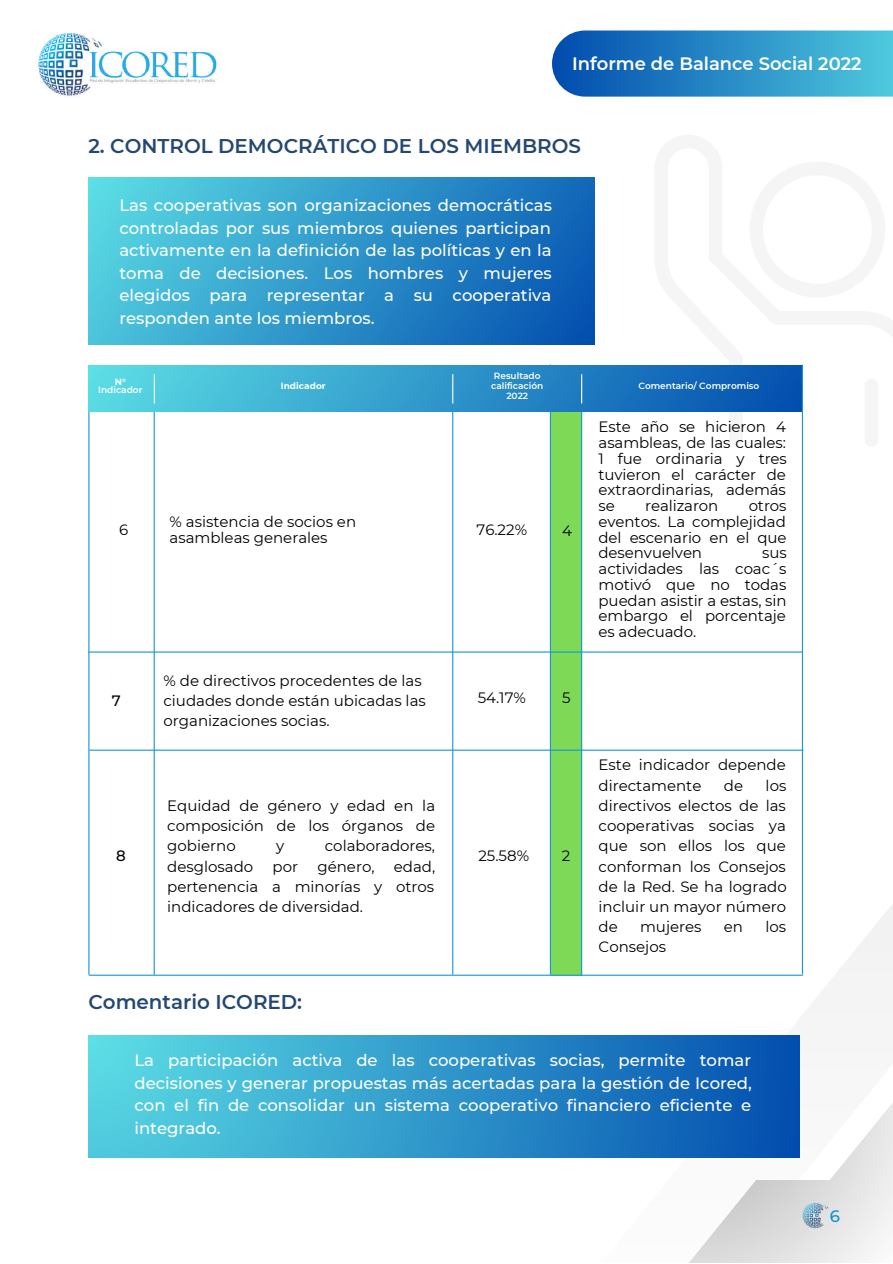
<style>
.page{position:relative;width:893px;height:1264px;background:#fff}
.page>*{position:absolute;margin:0;border:0;box-sizing:border-box;transform-origin:0 0}
.t1{font:600 19.8px "Montserrat";color:#244872}
.t2{font:600 18px "Montserrat";color:#fff}
.t3{font:500 16.5px/22.5px "Montserrat";color:#fff;text-align:justify}
.t4{font:500 16.5px "Montserrat";color:#0c90ce}
.t5{font:15px/15.8px "Montserrat";color:#000;text-align:justify}
.t6{font:500 15px "Montserrat";color:#000}
.t7{font:600 9px/9.8px "Montserrat";color:#fff;text-align:center}
.t8{font:700 9px "Montserrat";color:#fff}
</style>
<div class="page">
<img style="left:38px;top:33px;width:179px;height:64px">
<svg style="left:553px;top:30px;width:339px;height:67px;background:#2f8ec7"></svg>
<div style="left:88px;top:177px;width:506px;height:167px;background:linear-gradient(to right,#55d2e1,#0a5ab3)"></div>
<div style="left:550px;top:390px;width:32px;height:585px;background:#7ed957"></div>
<svg style="left:548px;top:846px;width:344px;height:312px"></svg>
<svg style="left:687px;top:1096px;width:205px;height:166px"></svg>
<img style="left:802px;top:1202px;width:26px;height:26px">
<div style="left:88px;top:1035px;width:711px;height:122px;background:linear-gradient(to right,#5adbe4,#034eae)"></div>
<hr style="left:452px;top:365px;width:1px;height:609px;background:#1597d6">
<hr style="left:154px;top:365px;width:1px;height:609px;background:#1597d6">
<hr style="left:88px;top:365px;width:1px;height:609px;background:#1597d6">
<hr style="left:581px;top:366px;width:1px;height:609px;background:#1597d6">
<hr style="left:550px;top:364px;width:1px;height:610px;background:#1597d6">
<div style="left:89px;top:365px;width:713px;height:46px;background:linear-gradient(to right,#5cdde5,#034faf)"></div>
<hr style="left:88px;top:651px;width:714px;height:1px;background:#1597d6">
<hr style="left:89px;top:974px;width:714px;height:1px;background:#1597d6">
<svg style="left:154px;top:374px;width:1px;height:29px"></svg>
<svg style="left:452px;top:374px;width:1px;height:29px"></svg>
<svg style="left:581px;top:374px;width:1px;height:29px"></svg>
<hr style="left:89px;top:749px;width:714px;height:1px;background:#1597d6">
<hr style="left:801px;top:364px;width:2px;height:610px;background:#1597d6">
<p class="t2" style="left:572px;top:52px;width:291px">Informe de Balance Social 2022</p>
<h1 class="t1" style="left:88px;top:134px;width:494px">2. CONTROL DEMOCRÁTICO DE LOS MIEMBROS</h1>
<p class="t3" style="left:119px;top:194px;width:434px">Las cooperativas son organizaciones democráticas controladas por sus miembros quienes participan activamente en la definición de las políticas y en la toma de decisiones. Los hombres y mujeres elegidos para representar a su cooperativa responden ante los miembros.</p>
<p class="t8" style="left:115px;top:376px;width:13px">N°</p>
<p class="t7" style="left:98px;top:385px;width:46px">Indicador</p>
<p class="t8" style="left:281px;top:380px;width:46px">Indicador</p>
<p class="t7" style="left:491px;top:371px;width:54px">Resultado calificación<br>2022</p>
<p class="t7" style="left:638px;top:381px;width:122px">Comentario/ Compromiso</p>
<p class="t5" style="left:119px;top:521px;width:11px">6</p>
<p class="t5" style="left:169px;top:513px;width:188px">% asistencia de socios en asambleas generales</p>
<p class="t5" style="left:476px;top:521px;width:52px">76.22%</p>
<p class="t5" style="left:562px;top:523px;width:11px">4</p>
<p class="t6" style="left:112px;top:691px;width:10px">7</p>
<p class="t6" style="left:116px;top:846px;width:11px">8</p>
<p class="t5" style="left:163px;top:670px;width:264px;line-height:20.2px;text-align:left">% de directivos procedentes de las ciudades donde están ubicadas las organizaciones socias.</p>
<p class="t5" style="left:167px;top:795px;width:269px;line-height:20.2px">Equidad de género y edad en la composición de los órganos de gobierno</p>
<p class="t5" style="left:276px;top:838px;width:10px">y</p>
<p class="t5" style="left:325px;top:838px;width:112px">colaboradores,</p>
<p class="t5" style="left:167px;top:858px;width:87px">desglosado</p>
<p class="t5" style="left:272px;top:858px;width:27px">por</p>
<p class="t5" style="left:317px;top:858px;width:59px">género,</p>
<p class="t5" style="left:167px;top:856px;width:269px;line-height:20.2px;text-indent:226px">edad, pertenencia a minorías y otros indicadores de diversidad.</p>
<h1 class="t1" style="left:88px;top:989px;width:215px">Comentario ICORED:</h1>
<p class="t5" style="left:477px;top:689px;width:50px">54.17%</p>
<p class="t5" style="left:562px;top:689px;width:10px">5</p>
<p class="t5" style="left:478px;top:848px;width:52px">25.58%</p>
<p class="t5" style="left:561px;top:848px;width:10px">2</p>
<p class="t5" style="left:598px;top:419px;width:190px">Este año se hicieron 4 asambleas, de las cuales:<br>1 fue ordinaria y tres tuvieron el carácter de extraordinarias, además se</p>
<p class="t5" style="left:645px;top:498px;width:75px">realizaron</p>
<p class="t5" style="left:598px;top:498px;width:189px;text-indent:150px">otros eventos. La complejidad del escenario en el que desenvuelven</p>
<p class="t5" style="left:598px;top:545px;width:190px;text-indent:163px">sus actividades las coac´s motivó que no todas puedan asistir a estas, sin embargo el porcentaje es adecuado.</p>
<p class="t5" style="left:598px;top:754px;width:189px;line-height:20.2px">Este indicador depende directamente</p>
<p class="t5" style="left:598px;top:775px;width:190px;line-height:20.2px;text-indent:167px">los directivos electos de las cooperativas socias ya que son ellos los que conforman los Consejos de la Red. Se ha logrado incluir un mayor número de</p>
<p class="t5" style="left:723px;top:777px;width:21px">de</p>
<p class="t5" style="left:640px;top:919px;width:63px">mujeres</p>
<p class="t5" style="left:723px;top:919px;width:21px">en</p>
<p class="t5" style="left:765px;top:919px;width:22px">los</p>
<p class="t5" style="left:598px;top:939px;width:69px">Consejos</p>
<p class="t3" style="left:134px;top:1049px;width:619px">La participación activa de las cooperativas socias, permite tomar decisiones y generar propuestas más acertadas para la gestión de Icored, con el fin de consolidar un sistema cooperativo financiero eficiente e integrado.</p>
<p class="t4" style="left:829px;top:1206px;width:12px">6</p>
</div>
